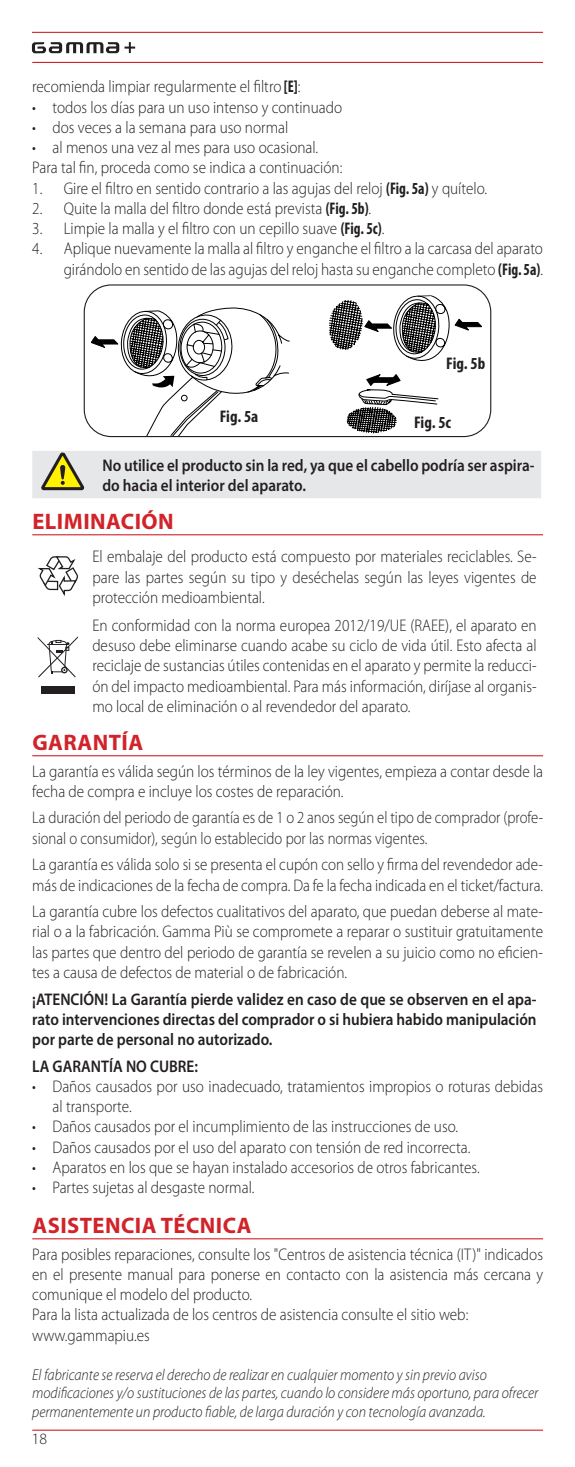
<style>
.page{position:relative;width:575px;height:1467px;background:#fff}
.page>*{position:absolute;margin:0;border:0;box-sizing:border-box;transform-origin:0 0}
.Titolo_paragrafo{font:700 22.5px "Myriad Pro";letter-spacing:.02em;color:#d1232a}
.Myriad_Pro-Light-7_5{font:300 16.88px/20.2px "Myriad Pro";color:#231f20;text-align:justify;scale:.9 1}
.Myriad_Pro-Semibold{font:600 16.88px/20.2px "Myriad Pro";color:#231f20;scale:.9 1}
.Myriad_Pro-Light-7_5-2{font:300 16.88px/20.2px "Myriad Pro";color:#231f20;scale:.89 1}
.Myriad_Pro-Light-7_5-3{font:300 16.88px/20.2px "Myriad Pro";color:#231f20;scale:.87 1}
.Myriad_Pro-Bold_Cond{font:700 condensed 16.88px "Myriad Pro";color:#231f20}
.Titoletto_sottoparag{font:600 16.88px "Myriad Pro";color:#231f20;scale:.9 1}
.t1{font:italic 300 15.75px/18.9px "Myriad Pro";color:#231f20;scale:.9 1}
.t2{font:300 15.75px "Myriad Pro";color:#231f20}
.s1{font-weight:700;font-stretch:condensed}
</style>
<div class="page">
<hr style="left:32px;top:32px;width:510px;height:1px;background:#d1232a">
<hr style="left:32px;top:62px;width:510px;height:1px;background:#d1232a">
<hr style="left:32px;top:1430px;width:510px;height:1px;background:#d1232a">
<svg style="left:32px;top:42px;width:103px;height:11px"></svg>
<hr style="left:32px;top:534px;width:510px;height:1px;background:#d1232a">
<hr style="left:32px;top:755px;width:510px;height:1px;background:#d1232a">
<hr style="left:32px;top:1238px;width:510px;height:1px;background:#d1232a">
<svg style="left:91px;top:307px;width:198px;height:130px"></svg>
<svg style="left:329px;top:295px;width:152px;height:138px"></svg>
<div style="left:84px;top:284px;width:406px;height:153px;border:1px solid #231f20;border-radius:27px"></div>
<div style="left:32px;top:451px;width:508px;height:47px;background:#e6e7e9"></div>
<svg style="left:38px;top:556px;width:40px;height:40px"></svg>
<svg style="left:38px;top:636px;width:40px;height:42px"></svg>
<div style="left:41px;top:686px;width:33px;height:8px;background:#231f20"></div>
<p class="Myriad_Pro-Light-7_5" style="left:32px;top:77px;width:299px">recomienda limpiar regularmente el filtro <span class="s1">[E]</span>:</p>
<p class="Myriad_Pro-Light-7_5" style="left:32px;top:97px;width:345px">• todos los días para un uso intenso y continuado</p>
<p class="Myriad_Pro-Light-7_5" style="left:32px;top:117px;width:286px">• dos veces a la semana para uso normal</p>
<p class="Myriad_Pro-Light-7_5" style="left:32px;top:138px;width:319px">• al menos una vez al mes para uso ocasional.</p>
<p class="Myriad_Pro-Light-7_5" style="left:32px;top:158px;width:345px">Para tal fin, proceda como se indica a continuación:</p>
<p class="Myriad_Pro-Light-7_5" style="left:32px;top:178px;width:506px">1. Gire el filtro en sentido contrario a las agujas del reloj <span class="s1">(Fig. 5a)</span> y quítelo.</p>
<p class="Myriad_Pro-Light-7_5" style="left:32px;top:198px;width:378px">2. Quite la malla del filtro donde está prevista <span class="s1">(Fig. 5b)</span>.</p>
<p class="Myriad_Pro-Light-7_5" style="left:32px;top:219px;width:392px">3. Limpie la malla y el filtro con un cepillo suave <span class="s1">(Fig. 5c)</span>.</p>
<p class="Myriad_Pro-Light-7_5" style="left:32px;top:239px;width:568px;text-align:right">4. Aplique nuevamente la malla al filtro y enganche el filtro a la carcasa del aparato girándolo en sentido de las agujas del reloj hasta su enganche completo <span class="s1">(Fig. 5a)</span>.</p>
<p class="Myriad_Pro-Bold_Cond" style="left:445px;top:353px;width:40px">Fig. 5b</p>
<p class="Myriad_Pro-Bold_Cond" style="left:219px;top:406px;width:40px">Fig. 5a</p>
<p class="Myriad_Pro-Bold_Cond" style="left:413px;top:412px;width:38px">Fig. 5c</p>
<p class="Myriad_Pro-Semibold" style="left:102px;top:455px;width:481px">No utilice el producto sin la red, ya que el cabello podría ser aspira&shy;do hacia el interior del aparato.</p>
<p class="Titolo_paragrafo" style="left:32px;top:507px;width:143px">ELIMINACIÓN</p>
<p class="Myriad_Pro-Light-7_5" style="left:92px;top:547px;width:494px">El embalaje del producto está compuesto por materiales reciclables. Se&shy;pare las partes según su tipo y deséchelas según las leyes vigentes de protección medioambiental.</p>
<p class="Myriad_Pro-Light-7_5" style="left:92px;top:615px;width:494px">En conformidad con la norma europea 2012/19/UE (RAEE), el aparato en desuso debe eliminarse cuando acabe su ciclo de vida útil. Esto afecta al reciclaje de sustancias útiles contenidas en el aparato y permite la reducci&shy;ón del impacto medioambiental. Para más información, diríjase al organis&shy;mo local de eliminación o al revendedor del aparato.</p>
<p class="Titolo_paragrafo" style="left:32px;top:728px;width:112px">GARANTÍA</p>
<p class="Myriad_Pro-Light-7_5" style="left:32px;top:761px;width:568px">La garantía es válida según los términos de la ley vigentes, empieza a contar desde la fecha de compra e incluye los costes de reparación.</p>
<p class="Myriad_Pro-Light-7_5-3" style="left:32px;top:808px;width:588px">La duración del periodo de garantía es de 1 o 2 anos según el tipo de comprador (profe&shy;sional o consumidor), según lo establecido por las normas vigentes.</p>
<p class="Myriad_Pro-Light-7_5-2" style="left:32px;top:855px;width:575px">La garantía es válida solo si se presenta el cupón con sello y firma del revendedor ade&shy;más de indicaciones de la fecha de compra. Da fe la fecha indicada en el ticket/factura.</p>
<p class="Myriad_Pro-Light-7_5" style="left:32px;top:902px;width:568px">La garantía cubre los defectos cualitativos del aparato, que puedan deberse al mate&shy;rial o a la fabricación. Gamma Più se compromete a reparar o sustituir gratuitamente las partes que dentro del periodo de garantía se revelen a su juicio como no eficien&shy;tes a causa de defectos de material o de fabricación.</p>
<p class="Myriad_Pro-Semibold" style="left:32px;top:988px;width:561px;text-align:justify">¡ATENCIÓN! La Garantía pierde validez en caso de que se observen en el apa&shy;rato intervenciones directas del comprador o si hubiera habido manipulación por parte de personal no autorizado.</p>
<p class="Titoletto_sottoparag" style="left:32px;top:1055px;width:185px">LA GARANTÍA NO CUBRE:</p>
<p class="Myriad_Pro-Light-7_5" style="left:52px;top:1076px;width:546px;text-indent:-20px">• Daños causados por uso inadecuado, tratamientos impropios o roturas debidas al transporte.</p>
<p class="Myriad_Pro-Light-7_5" style="left:32px;top:1117px;width:474px">• Daños causados por el incumplimiento de las instrucciones de uso.</p>
<p class="Myriad_Pro-Light-7_5" style="left:32px;top:1137px;width:488px">• Daños causados por el uso del aparato con tensión de red incorrecta.</p>
<p class="Myriad_Pro-Light-7_5" style="left:32px;top:1157px;width:498px">• Aparatos en los que se hayan instalado accesorios de otros fabricantes.</p>
<p class="Myriad_Pro-Light-7_5" style="left:32px;top:1178px;width:248px">• Partes sujetas al desgaste normal.</p>
<p class="Titolo_paragrafo" style="left:32px;top:1211px;width:220px">ASISTENCIA TÉCNICA</p>
<p class="Myriad_Pro-Light-7_5" style="left:32px;top:1244px;width:568px">Para posibles reparaciones, consulte los "Centros de asistencia técnica (IT)" indicados en el presente manual para ponerse en contacto con la asistencia más cercana y comunique el modelo del producto.</p>
<p class="Myriad_Pro-Light-7_5" style="left:32px;top:1305px;width:485px">Para la lista actualizada de los centros de asistencia consulte el sitio web:</p>
<p class="Myriad_Pro-Light-7_5" style="left:32px;top:1325px;width:132px">www.gammapiu.es</p>
<p class="t1" style="left:32px;top:1365px;width:563px">El fabricante se reserva el derecho de realizar en cualquier momento y sin previo aviso modificaciones y/o sustituciones de las partes, cuando lo considere más oportuno, para ofrecer permanentemente un producto fiable, de larga duración y con tecnología avanzada.</p>
<p class="t2" style="left:32px;top:1430px;width:17px">18</p>
</div>
